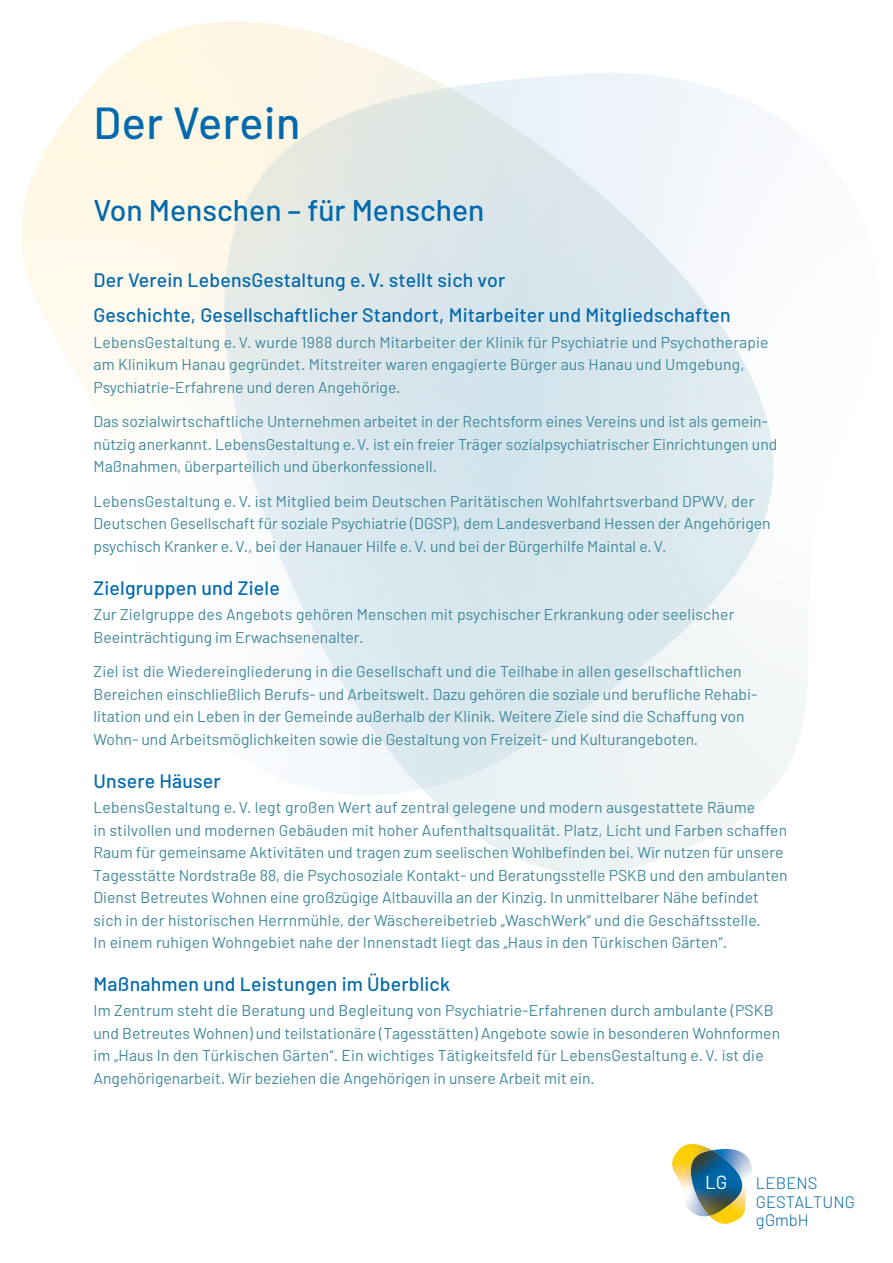
<style>
.page{position:relative;width:893px;height:1263px;background:#fff}
.page>*{position:absolute;margin:0;border:0;box-sizing:border-box;transform-origin:0 0}
.t1{font:500 45px "Barlow";letter-spacing:.01em;color:#0169ad}
.t2{font:500 30px "Barlow";color:#0169ad}
.t3{font:500 19.5px/35.4px "Barlow";letter-spacing:.01em;color:#0169ad}
.t4{font:18.9px "Barlow";color:#fff}
.t5{font:300 16.65px/18.8px "Barlow";color:#0169ad}
.t6{font:15.75px/22.5px "Barlow";color:#3f889b}
</style>
<div class="page">
<img style="left:672px;top:1144px;width:38px;height:66px">
<img style="left:709px;top:1149px;width:43px;height:75px">
<img style="left:690px;top:1150px;width:59px;height:66px">
<h1 class="t1" style="left:94px;top:94px;width:208px">Der Verein</h1>
<h2 class="t2" style="left:94px;top:192px;width:392px">Von Menschen – für Menschen</h2>
<p class="t3" style="left:94px;top:262px;width:639px">Der Verein LebensGestaltung e.V. stellt sich vor<br>Geschichte, Gesellschaftlicher Standort, Mitarbeiter und Mitgliedschaften</p>
<p class="t6" style="left:94px;top:330px;width:677px">LebensGestaltung e.V. wurde 1988 durch Mitarbeiter der Klinik für Psychiatrie und Psychotherapie am Klinikum Hanau gegründet. Mitstreiter waren engagierte Bürger aus Hanau und Umgebung,<br>Psychiatrie-Erfahrene und deren Angehörige.</p>
<p class="t6" style="left:94px;top:410px;width:685px">Das sozialwirtschaftliche Unternehmen arbeitet in der Rechtsform eines Vereins und ist als gemein&shy;nützig anerkannt. LebensGestaltung e.V. ist ein freier Träger sozialpsychiatrischer Einrichtungen und<br>Maßnahmen, überparteilich und überkonfessionell.</p>
<p class="t6" style="left:94px;top:489px;width:679px">LebensGestaltung e.V. ist Mitglied beim Deutschen Paritätischen Wohlfahrtsverband DPWV, der<br>Deutschen Gesellschaft für soziale Psychiatrie (DGSP), dem Landesverband Hessen der Angehörigen psychisch Kranker e.V., bei der Hanauer Hilfe e.V. und bei der Bürgerhilfe Maintal e.V.</p>
<p class="t3" style="left:94px;top:569px;width:188px">Zielgruppen und Ziele</p>
<p class="t6" style="left:94px;top:603px;width:642px">Zur Zielgruppe des Angebots gehören Menschen mit psychischer Erkrankung oder seelischer<br>Beeinträchtigung im Erwachsenenalter.</p>
<p class="t6" style="left:94px;top:660px;width:665px">Ziel ist die Wiedereingliederung in die Gesellschaft und die Teilhabe in allen gesellschaftlichen Bereichen einschließlich Berufs- und Arbeitswelt. Dazu gehören die soziale und berufliche Rehabi&shy;litation und ein Leben in der Gemeinde außerhalb der Klinik. Weitere Ziele sind die Schaffung von Wohn- und Arbeitsmöglichkeiten sowie die Gestaltung von Freizeit- und Kulturangeboten.</p>
<p class="t3" style="left:94px;top:762px;width:129px">Unsere Häuser</p>
<p class="t6" style="left:94px;top:796px;width:696px">LebensGestaltung e.V. legt großen Wert auf zentral gelegene und modern ausgestattete Räume<br>in stilvollen und modernen Gebäuden mit hoher Aufenthaltsqualität. Platz, Licht und Farben schaffen Raum für gemeinsame Aktivitäten und tragen zum seelischen Wohlbefinden bei. Wir nutzen für unsere Tagesstätte Nordstraße 88, die Psychosoziale Kontakt- und Beratungsstelle PSKB und den ambulanten Dienst Betreutes Wohnen eine großzügige Altbauvilla an der Kinzig. In unmittelbarer Nähe befindet sich in der historischen Herrnmühle, der Wäschereibetrieb „WaschWerk“ und die Geschäftsstelle.<br>In einem ruhigen Wohngebiet nahe der Innenstadt liegt das „Haus in den Türkischen Gärten“.</p>
<p class="t3" style="left:94px;top:966px;width:358px">Maßnahmen und Leistungen im Überblick</p>
<p class="t6" style="left:94px;top:999px;width:688px">Im Zentrum steht die Beratung und Begleitung von Psychiatrie-Erfahrenen durch ambulante (PSKB und Betreutes Wohnen) und teilstationäre (Tagesstätten) Angebote sowie in besonderen Wohnformen im „Haus In den Türkischen Gärten“. Ein wichtiges Tätigkeitsfeld für LebensGestaltung e.V. ist die Angehörigenarbeit. Wir beziehen die Angehörigen in unsere Arbeit mit ein.</p>
<p class="t4" style="left:705px;top:1170px;width:24px">LG</p>
<p class="t5" style="left:756px;top:1173px;width:100px">LEBENS<br>GESTALTUNG gGmbH</p>
</div>
